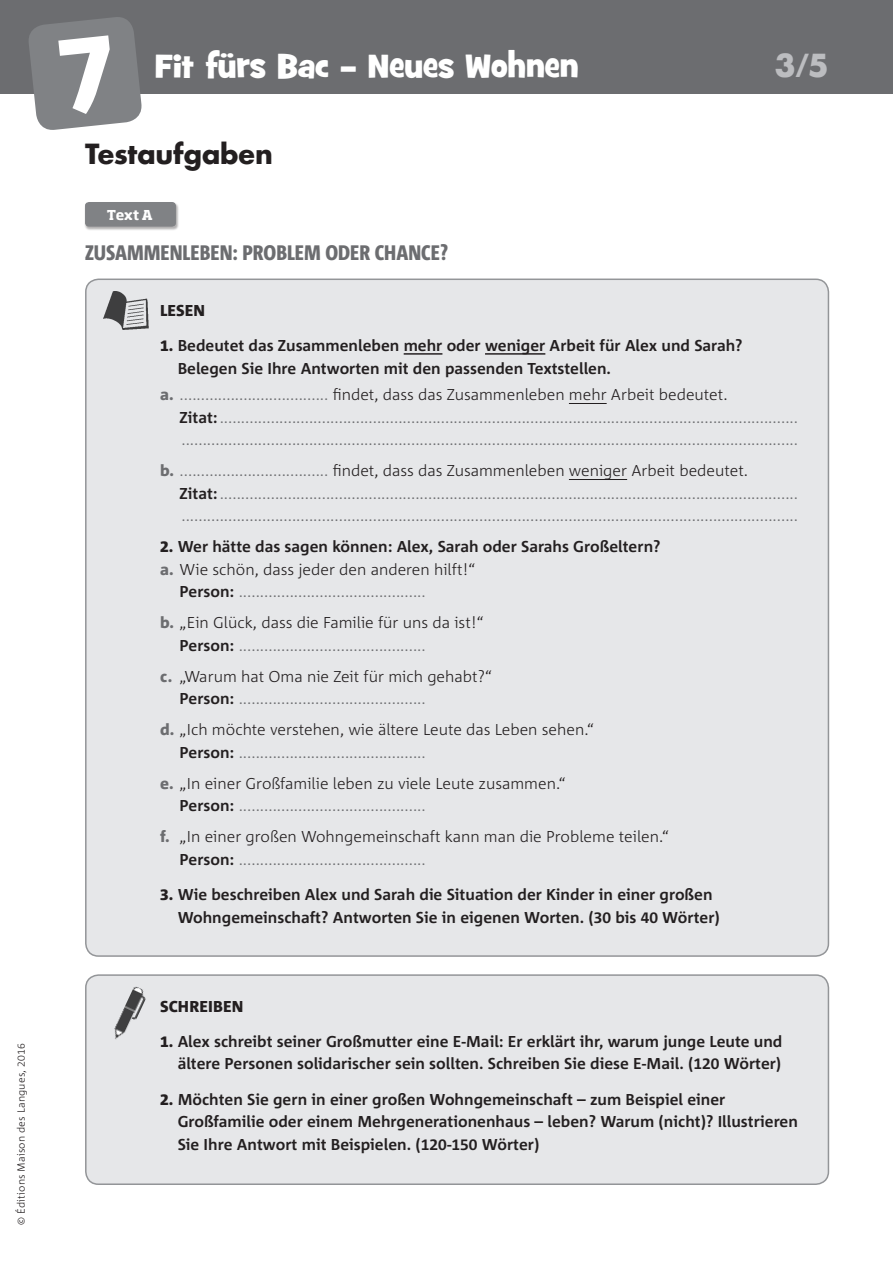
<style>
.page{position:relative;width:893px;height:1263px;background:#fff}
.page>*{position:absolute;margin:0;border:0;box-sizing:border-box;transform-origin:0 0}
.t1{font:33px "Grilled Cheese BTN";color:#fff}
.t2{font:700 33px "Futura BQ";color:#bcbdc0}
.Grundschrift{font:700 27px "Futura";letter-spacing:-.005em;color:#231f20}
.t3{font:800 21px "Corpid Cd";color:#6c6d70}
.Grundschrift-2{font:300 15.75px/22.5px "Corpid";color:#6c6d70}
.paragraph_title2_ex{font:700 15.75px/22.5px "Corpid";color:#231f20}
.Grundschrift-3{font:300 15.75px "Corpid";color:#231f20}
.Grundschrift-4{font:700 15.75px "Corpid";color:#231f20}
.paragraph_title2_ex-2{font:800 15.75px "Corpid";color:#231f20}
.etiquetas{font:700 13.5px "Soho Std";color:#fff}
.Grundschrift-5{font:300 10.5px "Corpid";letter-spacing:.015em;color:#231f20}
.s1{font-weight:800}
.s2{font-weight:800;color:#6c6d70}
.s3{color:#6c6d70}
.s4{font-weight:700;color:#231f20}
.s5{color:#231f20}
</style>
<div class="page">
<div style="left:86px;top:279px;width:742px;height:677px;background:#e6e7e9;border-radius:13px"></div>
<img style="left:103px;top:291px;width:46px;height:39px">
<div style="left:85px;top:203px;width:95px;height:28px;background:#231f20;opacity:.35"></div>
<div style="left:85px;top:202px;width:91px;height:25px;background:#808285;border-radius:4px"></div>
<hr style="left:404px;top:353px;width:38px;height:2px;background:#231f20">
<hr style="left:485px;top:353px;width:60px;height:2px;background:#231f20">
<hr style="left:569px;top:403px;width:38px;height:1px;background:#231f20">
<hr style="left:569px;top:479px;width:58px;height:1px;background:#231f20">
<div style="left:0;top:0;width:893px;height:94px;background:#6c6d70"></div>
<div style="left:86px;top:975px;width:742px;height:209px;background:#e6e7e9;border-radius:13px"></div>
<div style="left:85px;top:974px;width:744px;height:211px;border:2px solid #939598;border-radius:13px"></div>
<img style="left:114px;top:986px;width:32px;height:53px">
<svg style="left:29px;top:17px;width:113px;height:113px;background:#86878a"></svg>
<p class="Grundschrift-5" style="left:15px;top:1224px;width:182px;rotate:-90deg">© Éditions Maison des Langues, 2016</p>
<p class="t1" style="left:155px;top:44px;width:425px">Fit fürs Bac – Neues Wohnen</p>
<p class="t2" style="left:774px;top:45px;width:56px">3/5</p>
<p class="Grundschrift" style="left:85px;top:136px;width:189px">Testaufgaben</p>
<p class="etiquetas" style="left:107px;top:206px;width:47px">Text A</p>
<p class="t3" style="left:85px;top:241px;width:364px">ZUSAMMENLEBEN: PROBLEM ODER CHANCE?</p>
<p class="paragraph_title2_ex-2" style="left:160px;top:300px;width:46px">LESEN</p>
<p class="paragraph_title2_ex" style="left:178px;top:334px;width:566px;text-indent:-18px"><span class="s1">1.</span> Bedeutet das Zusammenleben mehr oder weniger Arbeit für Alex und Sarah?<br>Belegen Sie Ihre Antworten mit den passenden Textstellen.</p>
<p class="Grundschrift-3" style="left:160px;top:386px;width:569px"><span class="s2">a.</span> <span class="s3">...................................</span> findet, dass das Zusammenleben mehr Arbeit bedeutet.</p>
<p class="Grundschrift-2" style="left:180px;top:406px;width:620px"><span class="s4">Zitat:</span>........................................................................................................................................</p>
<p class="Grundschrift-2" style="left:181px;top:428px;width:618px">.................................................................................................................................................</p>
<p class="Grundschrift-3" style="left:160px;top:462px;width:589px"><span class="s2">b.</span> <span class="s3">...................................</span> findet, dass das Zusammenleben weniger Arbeit bedeutet.</p>
<p class="Grundschrift-2" style="left:180px;top:482px;width:620px"><span class="s4">Zitat:</span>........................................................................................................................................</p>
<p class="Grundschrift-2" style="left:181px;top:504px;width:618px">.................................................................................................................................................</p>
<p class="Grundschrift-4" style="left:160px;top:537px;width:502px"><span class="s1">2.</span> Wer hätte das sagen können: Alex, Sarah oder Sarahs Großeltern?</p>
<p class="Grundschrift-3" style="left:160px;top:560px;width:317px"><span class="s2">a.</span> Wie schön, dass jeder den anderen hilft!“</p>
<p class="Grundschrift-2" style="left:180px;top:580px;width:248px"><span class="s4">Person:</span> ............................................</p>
<p class="Grundschrift-2" style="left:180px;top:611px;width:305px;text-indent:-19px"><span class="s1">b.</span> <span class="s5">„Ein Glück, dass die Familie für uns da ist!“<br></span><span class="s4">Person:</span> ............................................</p>
<p class="Grundschrift-2" style="left:180px;top:665px;width:314px;text-indent:-19px"><span class="s1">c.</span> <span class="s5">„Warum hat Oma nie Zeit für mich gehabt?“<br></span><span class="s4">Person:</span> ............................................</p>
<p class="Grundschrift-3" style="left:160px;top:721px;width:435px"><span class="s2">d.</span> „Ich möchte verstehen, wie ältere Leute das Leben sehen.“</p>
<p class="Grundschrift-2" style="left:180px;top:741px;width:248px"><span class="s4">Person:</span> ............................................</p>
<p class="Grundschrift-3" style="left:160px;top:774px;width:407px"><span class="s2">e.</span> „In einer Großfamilie leben zu viele Leute zusammen.“</p>
<p class="Grundschrift-2" style="left:180px;top:795px;width:248px"><span class="s4">Person:</span> ............................................</p>
<p class="Grundschrift-3" style="left:160px;top:828px;width:510px"><span class="s2">f.</span> „In einer großen Wohngemeinschaft kann man die Probleme teilen.“</p>
<p class="Grundschrift-2" style="left:180px;top:848px;width:248px"><span class="s4">Person:</span> ............................................</p>
<p class="paragraph_title2_ex" style="left:178px;top:883px;width:544px;text-indent:-18px"><span class="s1">3.</span> Wie beschreiben Alex und Sarah die Situation der Kinder in einer großen<br>Wohngemeinschaft? Antworten Sie in eigenen Worten. (30 bis 40 Wörter)</p>
<p class="paragraph_title2_ex-2" style="left:160px;top:996px;width:85px">SCHREIBEN</p>
<p class="paragraph_title2_ex" style="left:160px;top:1030px;width:624px;text-align:right"><span class="s1">1.</span> Alex schreibt seiner Großmutter eine E-Mail: Er erklärt ihr, warum junge Leute und ältere Personen solidarischer sein sollten. Schreiben Sie diese E-Mail. (120 Wörter)</p>
<p class="paragraph_title2_ex" style="left:178px;top:1088px;width:622px;text-indent:-18px"><span class="s1">2.</span> Möchten Sie gern in einer großen Wohngemeinschaft – zum Beispiel einer<br>Großfamilie oder einem Mehrgenerationenhaus – leben? Warum (nicht)? Illustrieren<br>Sie Ihre Antwort mit Beispielen. (120-150 Wörter)</p>
</div>
